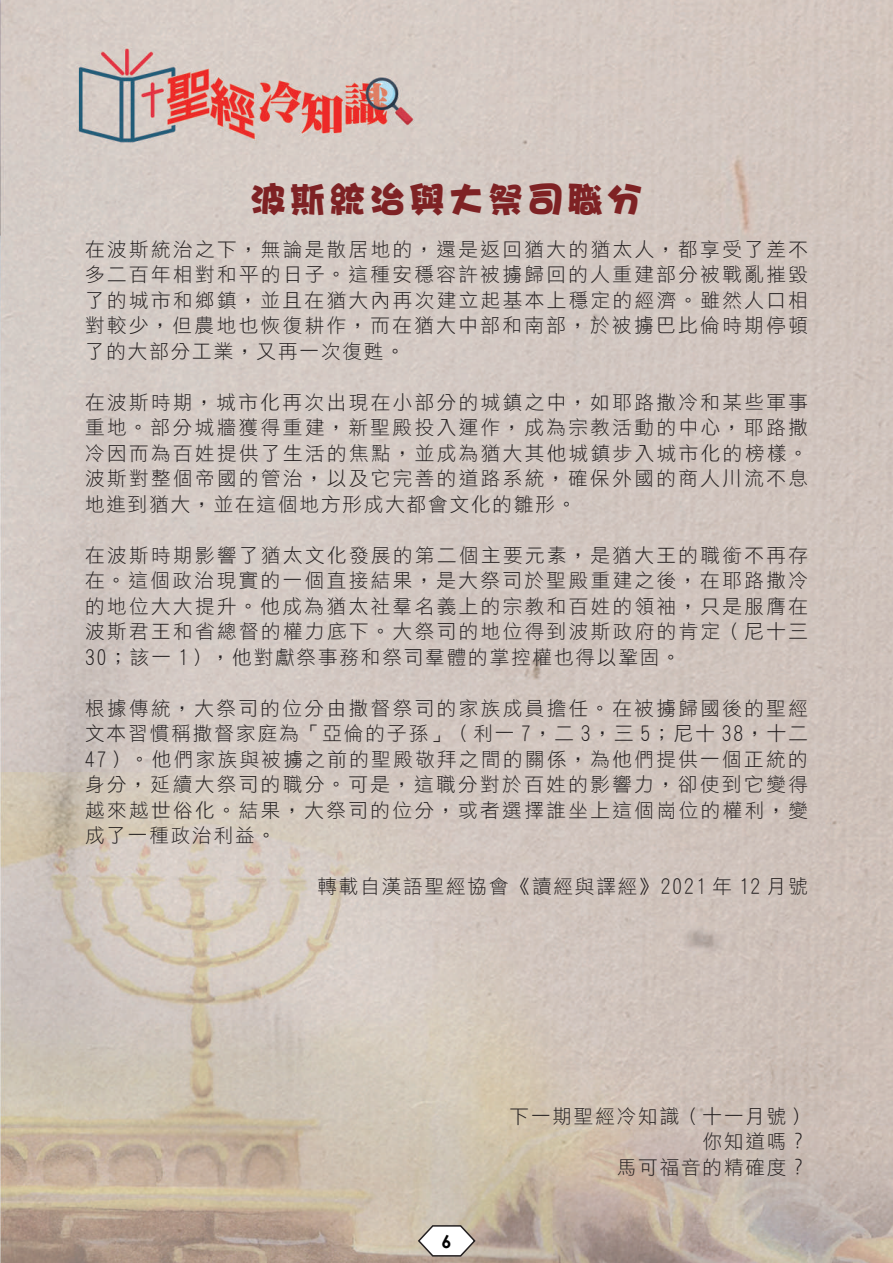
<style>
.page{position:relative;width:893px;height:1263px;background:#fff}
.page>*{position:absolute;margin:0;border:0;box-sizing:border-box;transform-origin:0 0}
.t1{font:36px "DF Hai Bao W12 UB HK BF";letter-spacing:.1em;color:#7e2224}
.t2{font:19.5px/25.5px "DF Li Hei Lt WIN BF";letter-spacing:.13em;color:#231f20;text-align:justify}
.t3{font:19.5px/25.5px "DF Li Hei Lt WIN BF";letter-spacing:.1em;color:#231f20;text-align:right}
.t4{font:700 18px "Century Gothic";color:#030303}
</style>
<div class="page">
<img style="left:0;top:0;width:893px;height:1263px">
<svg style="left:417px;top:1224px;width:60px;height:33px"></svg>
<h1 class="t1" style="left:250px;top:181px;width:394px">波斯統治與大祭司職分</h1>
<p class="t2" style="left:85px;top:236px;width:724px">在波斯統治之下，無論是散居地的，還是返回猶大的猶太人，都享受了差不多二百年相對和平的日子。這種安穩容許被擄歸回的人重建部分被戰亂摧毀了的城市和鄉鎮，並且在猶大內再次建立起基本上穩定的經濟。雖然人口相對較少，但農地也恢復耕作，而在猶大中部和南部，於被擄巴比倫時期停頓了的大部分工業，又再一次復甦。</p>
<p class="t2" style="left:85px;top:389px;width:724px">在波斯時期，城市化再次出現在小部分的城鎮之中，如耶路撒冷和某些軍事重地。部分城牆獲得重建，新聖殿投入運作，成為宗教活動的中心，耶路撒冷因而為百姓提供了生活的焦點，並成為猶大其他城鎮步入城市化的榜樣。波斯對整個帝國的管治，以及它完善的道路系統，確保外國的商人川流不息地進到猶大，並在這個地方形成大都會文化的雛形。</p>
<p class="t2" style="left:85px;top:542px;width:724px">在波斯時期影響了猶太文化發展的第二個主要元素，是猶大王的職銜不再存在。這個政治現實的一個直接結果，是大祭司於聖殿重建之後，在耶路撒冷的地位大大提升。他成為猶太社羣名義上的宗教和百姓的領袖，只是服膺在波斯君王和省總督的權力底下。大祭司的地位得到波斯政府的肯定（尼十三30；該一 1），他對獻祭事務和祭司羣體的掌控權也得以鞏固。</p>
<p class="t2" style="left:85px;top:695px;width:724px">根據傳統，大祭司的位分由撒督祭司的家族成員擔任。在被擄歸國後的聖經文本習慣稱撒督家庭為「亞倫的子孫」（利一 7，二 3，三 5；尼十 38，十二47）。他們家族與被擄之前的聖殿敬拜之間的關係，為他們提供一個正統的身分，延續大祭司的職分。可是，這職分對於百姓的影響力，卻使到它變得越來越世俗化。結果，大祭司的位分，或者選擇誰坐上這個崗位的權利，變成了一種政治利益。</p>
<p class="t3" style="left:317px;top:874px;width:492px">轉載自漢語聖經協會《讀經與譯經》2021 年 12 月號</p>
<p class="t4" style="left:441px;top:1227px;width:12px">6</p>
<p class="t3" style="left:510px;top:1103px;width:300px">下一期聖經冷知識（十一月號）你知道嗎？<br>馬可福音的精確度？</p>
</div>
